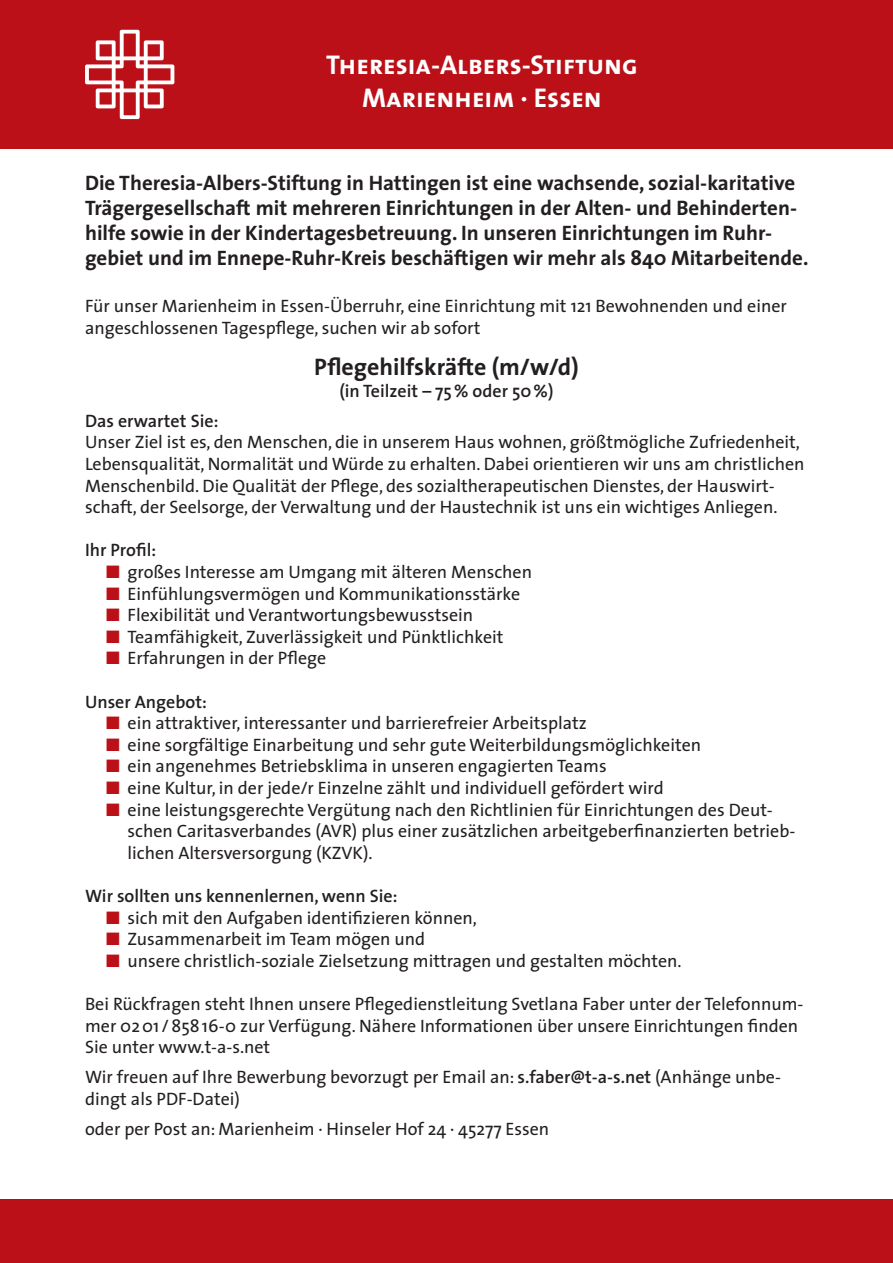
<style>
.page{position:relative;width:893px;height:1263px;background:#fff}
.page>*{position:absolute;margin:0;border:0;box-sizing:border-box;transform-origin:0 0}
.t1{font:27.3px/32.7px "The Sans Bold Caps";color:#fff;text-align:center}
.t2{font:700 24px "The Sans";color:#231f20}
.t3{font:700 21px/25.2px "The Sans";color:#231f20}
.t4{font:18px/21.6px "The Sans";color:#231f20}
.t5{font:600 18px "The Sans";color:#231f20}
.s1{color:#bb1018}
.s2{font-weight:600}
</style>
<div class="page">
<div style="left:0;top:0;width:893px;height:149px;background:#bb1018"></div>
<svg style="left:85px;top:30px;width:89px;height:89px"></svg>
<div style="left:0;top:1199px;width:893px;height:64px;background:#bb1018"></div>
<h1 class="t1" style="left:326px;top:48px;width:313px">Theresia-Albers-Stiftung<br>Marienheim · Essen</h1>
<p class="t3" style="left:85px;top:169px;width:725px">Die Theresia-Albers-Stiftung in Hattingen ist eine wachsende, sozial-karitative Trägergesellschaft mit mehreren Einrichtungen in der Alten- und Behinderten&shy;hilfe sowie in der Kindertagesbetreuung. In unseren Einrichtungen im Ruhr&shy;gebiet und im Ennepe-Ruhr-Kreis beschäftigen wir mehr als 840 Mitarbeitende.</p>
<p class="t4" style="left:85px;top:295px;width:703px">Für unser Marienheim in Essen-Überruhr, eine Einrichtung mit 121 Bewohnenden und einer angeschlossenen Tagespflege, suchen wir ab sofort</p>
<h2 class="t2" style="left:314px;top:347px;width:266px">Pflegehilfskräfte (m/w/d)</h2>
<p class="t5" style="left:339px;top:376px;width:216px">(in Teilzeit – 75% oder 50%)</p>
<p class="t5" style="left:85px;top:406px;width:135px">Das erwartet Sie:</p>
<p class="t4" style="left:85px;top:431px;width:721px">Unser Ziel ist es, den Menschen, die in unserem Haus wohnen, größtmögliche Zufriedenheit, Lebensqualität, Normalität und Würde zu erhalten. Dabei orientieren wir uns am christlichen Menschenbild. Die Qualität der Pflege, des sozialtherapeutischen Dienstes, der Hauswirt&shy;schaft, der Seelsorge, der Verwaltung und der Haustechnik ist uns ein wichtiges Anliegen.</p>
<p class="t5" style="left:85px;top:535px;width:73px">Ihr Profil:</p>
<p class="t4" style="left:106px;top:561px;width:427px"><span class="s1">■</span> großes Interesse am Umgang mit älteren Menschen</p>
<p class="t4" style="left:106px;top:582px;width:415px"><span class="s1">■</span> Einfühlungsvermögen und Kommunikationsstärke</p>
<p class="t4" style="left:106px;top:604px;width:368px"><span class="s1">■</span> Flexibilität und Verantwortungsbewusstsein</p>
<p class="t4" style="left:106px;top:625px;width:399px"><span class="s1">■</span> Teamfähigkeit, Zuverlässigkeit und Pünktlichkeit</p>
<p class="t4" style="left:106px;top:647px;width:222px"><span class="s1">■</span> Erfahrungen in der Pflege</p>
<p class="t5" style="left:85px;top:686px;width:123px">Unser Angebot:</p>
<p class="t4" style="left:106px;top:712px;width:482px"><span class="s1">■</span> ein attraktiver, interessanter und barrierefreier Arbeitsplatz</p>
<p class="t4" style="left:106px;top:733px;width:596px"><span class="s1">■</span> eine sorgfältige Einarbeitung und sehr gute Weiterbildungsmöglichkeiten</p>
<p class="t4" style="left:106px;top:755px;width:502px"><span class="s1">■</span> ein angenehmes Betriebsklima in unseren engagierten Teams</p>
<p class="t4" style="left:106px;top:777px;width:559px"><span class="s1">■</span> eine Kultur, in der jede/r Einzelne zählt und individuell gefördert wird</p>
<p class="t4" style="left:128px;top:798px;width:669px;text-indent:-21px"><span class="s1">■</span> eine leistungsgerechte Vergütung nach den Richtlinien für Einrichtungen des Deut&shy;schen Caritasverbandes (AVR) plus einer zusätzlichen arbeitgeberfinanzierten betrieb&shy;lichen Altersversorgung (KZVK).</p>
<p class="t5" style="left:85px;top:881px;width:314px">Wir sollten uns kennenlernen, wenn Sie:</p>
<p class="t4" style="left:106px;top:906px;width:372px"><span class="s1">■</span> sich mit den Aufgaben identifizieren können,</p>
<p class="t4" style="left:106px;top:928px;width:320px"><span class="s1">■</span> Zusammenarbeit im Team mögen und</p>
<p class="t4" style="left:106px;top:949px;width:577px"><span class="s1">■</span> unsere christlich-soziale Zielsetzung mittragen und gestalten möchten.</p>
<p class="t4" style="left:85px;top:993px;width:720px">Bei Rückfragen steht Ihnen unsere Pflegedienstleitung Svetlana Faber unter der Telefonnum&shy;mer 0201 /85816-0 zur Verfügung. Nähere Informationen über unsere Einrichtungen finden<br>Sie unter www.t-a-s.net</p>
<p class="t4" style="left:85px;top:1066px;width:697px">Wir freuen auf Ihre Bewerbung bevorzugt per Email an: <span class="s2">s.faber@t-a-s.net</span> (Anhänge unbe&shy;dingt als PDF-Datei)</p>
<p class="t4" style="left:85px;top:1118px;width:466px">oder per Post an: Marienheim · Hinseler Hof 24 · 45277 Essen</p>
</div>
